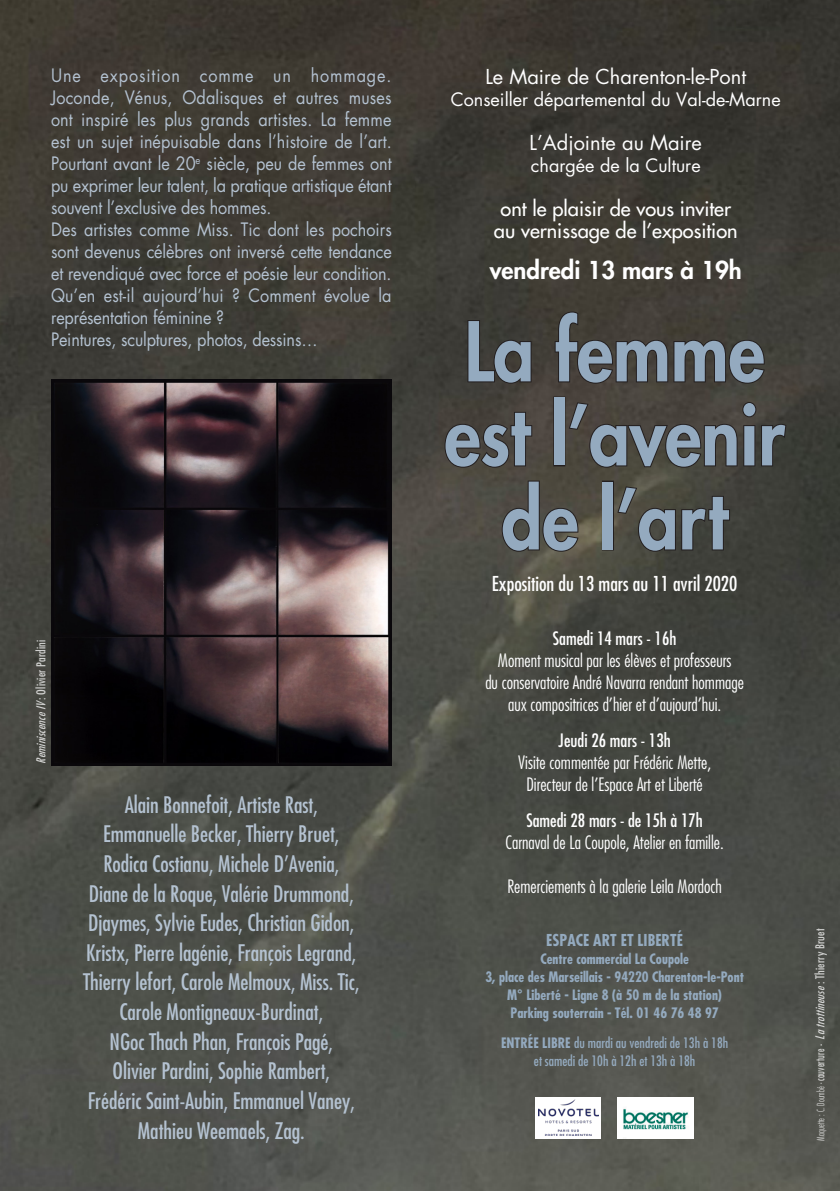
<style>
.page{position:relative;width:840px;height:1191px;background:#fff}
.page>*{position:absolute;margin:0;border:0;box-sizing:border-box;transform-origin:0 0}
.t1{font:800 80px "Futura";color:#94aabf;scale:.9 1}
.t2{font:800 24px "Futura";color:#fff}
.t3{font:condensed 22.2px/29.6px "Futura";color:#b4c2d1;text-align:center}
.t4{font:20px "Futura";color:#fff}
.t5{font:20px "Futura";color:#fff}
.Normal_e{font:condensed 20px "Futura";color:#fff}
.t6{font:18px/22px "Futura";letter-spacing:-.01em;color:#b4c2d1;text-align:justify;scale:.9 1}
.t7{font:300 condensed 18px "Futura";color:#fff}
.t8{font:18px "Futura";color:#fff}
.t9{font:condensed 18px "Futura";color:#fff}
.Normal_e-2{font:700 condensed 16px "Futura";color:#94aabf}
.Normal_e-3{font:700 condensed 14px "Futura";color:#94aabf}
.Normal_e-4{font:condensed 14px "Futura";color:#94aabf}
.t10{font:condensed 12px "Futura";letter-spacing:.015em;color:#fff;scale:.8 1}
.t11{font:condensed 12px "Futura";letter-spacing:.015em;color:#fff}
.s1{font-style:italic}
.s2{font-weight:700}
.s3{font-weight:300;font-size:10px}
</style>
<div class="page">
<img style="left:0;top:0;width:839px;height:1191px">
<img style="left:51px;top:380px;width:340px;height:385px">
<svg style="left:466px;top:319px;width:66px;height:66px;background:#383632"></svg>
<svg style="left:553px;top:310px;width:212px;height:75px;background:#3e3a34"></svg>
<svg style="left:443px;top:411px;width:90px;height:58px;background:#413c37"></svg>
<div style="left:553px;top:396px;width:12px;height:70px;border:2px solid #231f20"></div>
<svg style="left:567px;top:401px;width:220px;height:68px;background:#423f38"></svg>
<svg style="left:500px;top:479px;width:79px;height:74px;background:#48453e"></svg>
<div style="left:601px;top:480px;width:12px;height:70px;border:2px solid #231f20"></div>
<svg style="left:615px;top:485px;width:115px;height:68px;background:#43413a"></svg>
<div style="left:534px;top:1097px;width:66px;height:41px;background:#fff"></div>
<img style="left:538px;top:1099px;width:59px;height:36px">
<img style="left:617px;top:1097px;width:75px;height:41px">
<p class="t6" style="left:51px;top:64px;width:380px">Une exposition comme un hommage.<br>Joconde, Vénus, Odalisques et autres muses ont inspiré les plus grands artistes. La femme est un sujet inépuisable dans l’histoire de l’art.<br>Pourtant avant le 20<sup>e</sup> siècle, peu de femmes ont pu exprimer leur talent, la pratique artistique étant souvent l’exclusive des hommes.</p>
<p class="t6" style="left:51px;top:218px;width:380px">Des artistes comme Miss. Tic dont les pochoirs sont devenus célèbres ont inversé cette tendance et revendiqué avec force et poésie leur condition.<br>Qu’en est-il aujourd’hui ? Comment évolue la représentation féminine ?</p>
<p class="t6" style="left:51px;top:328px;width:297px">Peintures, sculptures, photos, dessins…</p>
<p class="t11" style="left:34px;top:763px;width:126px;rotate:-90deg"><span class="s1">ReminiscenceIV</span>: O l i v i e r P a r d i n i</p>
<p class="t3" style="left:125px;top:789px;width:195px">Alain Bonnefoit, Artiste Rast,</p>
<p class="t3" style="left:103px;top:819px;width:237px">Emmanuelle Becker, Thierry Bruet,</p>
<p class="t3" style="left:103px;top:848px;width:237px">Rodica Costianu, Michele D’Avenia,</p>
<p class="t3" style="left:88px;top:878px;width:267px;text-align:left">Diane de la Roque, Valérie Drummond,<br>Djaymes, Sylvie Eudes, Christian Gidon,</p>
<p class="t3" style="left:86px;top:937px;width:271px">Kristx, Pierre lagénie, François Legrand,</p>
<p class="t3" style="left:83px;top:967px;width:278px">Thierry lefort, Carole Melmoux, Miss. Tic,<br>Carole Montigneaux-Burdinat,</p>
<p class="t3" style="left:109px;top:1026px;width:225px">NGoc Thach Phan, François Pagé,</p>
<p class="t3" style="left:112px;top:1055px;width:219px">Olivier Pardini, Sophie Rambert,</p>
<p class="t3" style="left:88px;top:1085px;width:268px">Frédéric Saint-Aubin, Emmanuel Vaney,<br>Mathieu Weemaels, Zag.</p>
<p class="t5" style="left:485px;top:63px;width:262px">Le Maire de Charenton-le-Pont</p>
<p class="t8" style="left:450px;top:87px;width:331px">Conseiller départemental du Val-de-Marne</p>
<p class="t5" style="left:529px;top:129px;width:174px">L’Adjointe au Maire</p>
<p class="t8" style="left:530px;top:153px;width:171px">chargée de la Culture</p>
<p class="t4" style="left:500px;top:195px;width:232px">ont le plaisir de vous inviter</p>
<p class="t4" style="left:493px;top:217px;width:245px">au vernissage de l’exposition</p>
<p class="t2" style="left:489px;top:254px;width:253px">vendredi 13 mars à 19h</p>
<p class="t1" style="left:464px;top:298px;width:335px">La femme</p>
<p class="t1" style="left:444px;top:382px;width:379px">est l’avenir</p>
<p class="t1" style="left:501px;top:466px;width:252px">de l’art</p>
<p class="Normal_e" style="left:491px;top:570px;width:247px">Exposition du 13 mars au 11 avril 2020</p>
<p class="t9" style="left:552px;top:626px;width:125px">Samedi 14 mars - 16h</p>
<p class="t7" style="left:497px;top:649px;width:235px">Moment musical par les élèves et professeurs</p>
<p class="t7" style="left:485px;top:671px;width:260px">du conservatoire André Navarra rendant hommage</p>
<p class="t7" style="left:508px;top:693px;width:214px">aux compositrices d’hier et d’aujourd’hui.</p>
<p class="t9" style="left:558px;top:728px;width:113px">Jeudi 26 mars - 13h</p>
<p class="t7" style="left:518px;top:751px;width:194px">Visite commentée par Frédéric Mette,</p>
<p class="t7" style="left:526px;top:773px;width:178px">Directeur de l’Espace Art et Liberté</p>
<p class="t9" style="left:526px;top:808px;width:178px">Samedi 28 mars - de 15h à 17h</p>
<p class="t7" style="left:505px;top:831px;width:220px">Carnaval de La Coupole, Atelier en famille.</p>
<p class="t7" style="left:507px;top:875px;width:216px">Remerciements à la galerie Leila Mordoch</p>
<p class="Normal_e-2" style="left:546px;top:930px;width:138px">ESPACE ART ET LIBERTÉ</p>
<p class="Normal_e-3" style="left:540px;top:950px;width:150px">Centre commercial La Coupole</p>
<p class="Normal_e-3" style="left:485px;top:968px;width:260px">3, place des Marseillais - 94220 Charenton-le-Pont</p>
<p class="Normal_e-3" style="left:507px;top:986px;width:216px">M° Liberté - Ligne 8 (à 50 m de la station)</p>
<p class="Normal_e-3" style="left:510px;top:1004px;width:210px">Parking souterrain - Tél. 01 46 76 48 97</p>
<p class="Normal_e-4" style="left:501px;top:1034px;width:228px"><span class="s2">ENTRÉE LIBRE</span> du mardi au vendredi de 13h à 18h</p>
<p class="Normal_e-4" style="left:533px;top:1052px;width:163px">et samedi de 10h à 12h et 13h à 18h</p>
<p class="t10" style="left:811px;top:1140px;width:266px;rotate:-90deg"><span class="s3">Maquette : C. Doumbé -</span> couverture - <span class="s1">Latrottineuse</span>: Thierry Bruet</p>
</div>
